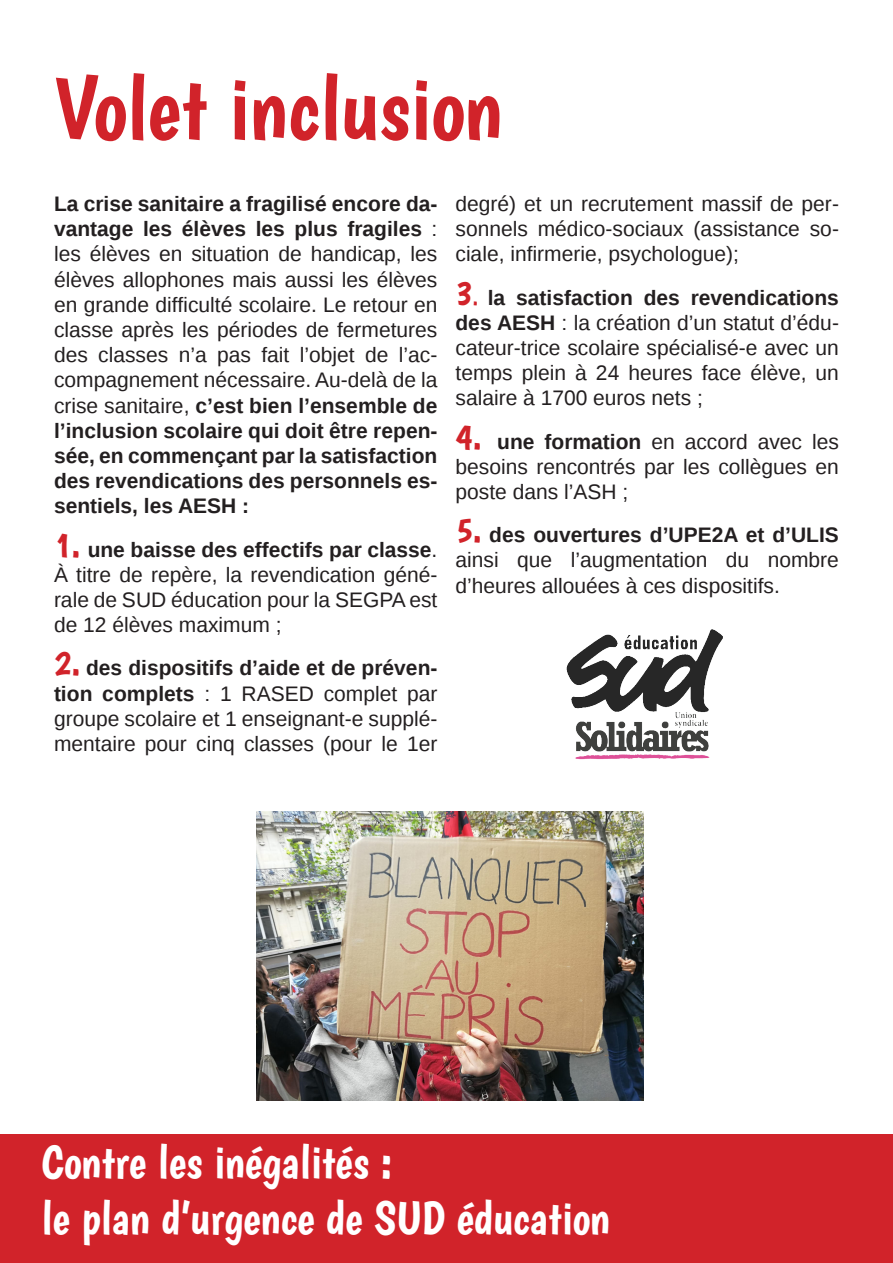
<style>
.page{position:relative;width:893px;height:1263px;background:#fff}
.page>*{position:absolute;margin:0;border:0;box-sizing:border-box;transform-origin:0 0}
.t1{font:90px "Boogaloo";color:#d1232a}
.t2{font:47.1px "Boogaloo";color:#fff}
.t3{font:21px/25.2px "Liberation Sans";color:#231f20;text-align:justify}
.s1{font-weight:700}
.s2{font-family:"Boogaloo";font-size:36px;color:#d1232a}
.s3{font-family:"Boogaloo";color:#d1232a}
</style>
<div class="page">
<div style="left:0;top:1134px;width:893px;height:129px;background:#d1232a"></div>
<img style="left:257px;top:811px;width:386px;height:290px">
<img style="left:566px;top:629px;width:157px;height:131px">
<p class="t1" style="left:54px;top:54px;width:450px">Volet inclusion</p>
<p class="t3" style="left:54px;top:192px;width:385px"><span class="s1">La crise sanitaire a fragilisé encore da&shy;vantage les élèves les plus fragiles</span> : les élèves en situation de handicap, les élèves allophones mais aussi les élèves en grande difficulté scolaire. Le retour en classe après les périodes de fermetures des classes n’a pas fait l’objet de l’ac&shy;compagnement nécessaire. Au-delà de la crise sanitaire, <span class="s1">c’est bien l’ensemble de l’inclusion scolaire qui doit être repen&shy;sée, en commençant par la satisfaction des revendications des personnels es&shy;sentiels, les AESH :</span></p>
<p class="t3" style="left:54px;top:538px;width:385px"><span class="s2">1.</span> <span class="s1">une baisse des effectifs par classe</span>.<br>À titre de repère, la revendication géné&shy;rale de SUD éducation pour la SEGPA est de 12 élèves maximum ;</p>
<p class="t3" style="left:54px;top:656px;width:385px"><span class="s2">2.</span> <span class="s1">des dispositifs d’aide et de préven&shy;tion complets</span> : 1 RASED complet par groupe scolaire et 1 enseignant-e supplé&shy;mentaire pour cinq classes (pour le 1er</p>
<p class="t3" style="left:455px;top:192px;width:385px">degré) et un recrutement massif de per&shy;sonnels médico-sociaux (assistance so&shy;ciale, infirmerie, psychologue);</p>
<p class="t3" style="left:455px;top:286px;width:385px"><span class="s2">3</span><span class="s3">.</span> <span class="s1">la satisfaction des revendications des AESH</span> : la création d’un statut d’édu&shy;cateur-trice scolaire spécialisé-e avec un temps plein à 24 heures face élève, un salaire à 1700 euros nets ;</p>
<p class="t3" style="left:455px;top:430px;width:385px"><span class="s2">4.</span> <span class="s1">une formation</span> en accord avec les besoins rencontrés par les collègues en poste dans l’ASH ;</p>
<p class="t3" style="left:455px;top:523px;width:385px"><span class="s2">5.</span> <span class="s1">des ouvertures d’UPE2A et d’ULIS </span>ainsi que l’augmentation du nombre d’heures allouées à ces dispositifs.</p>
<p class="t2" style="left:42px;top:1133px;width:353px">Contre les inégalités :</p>
<p class="t2" style="left:42px;top:1189px;width:570px">le plan d’urgence de SUD éducation</p>
</div>
